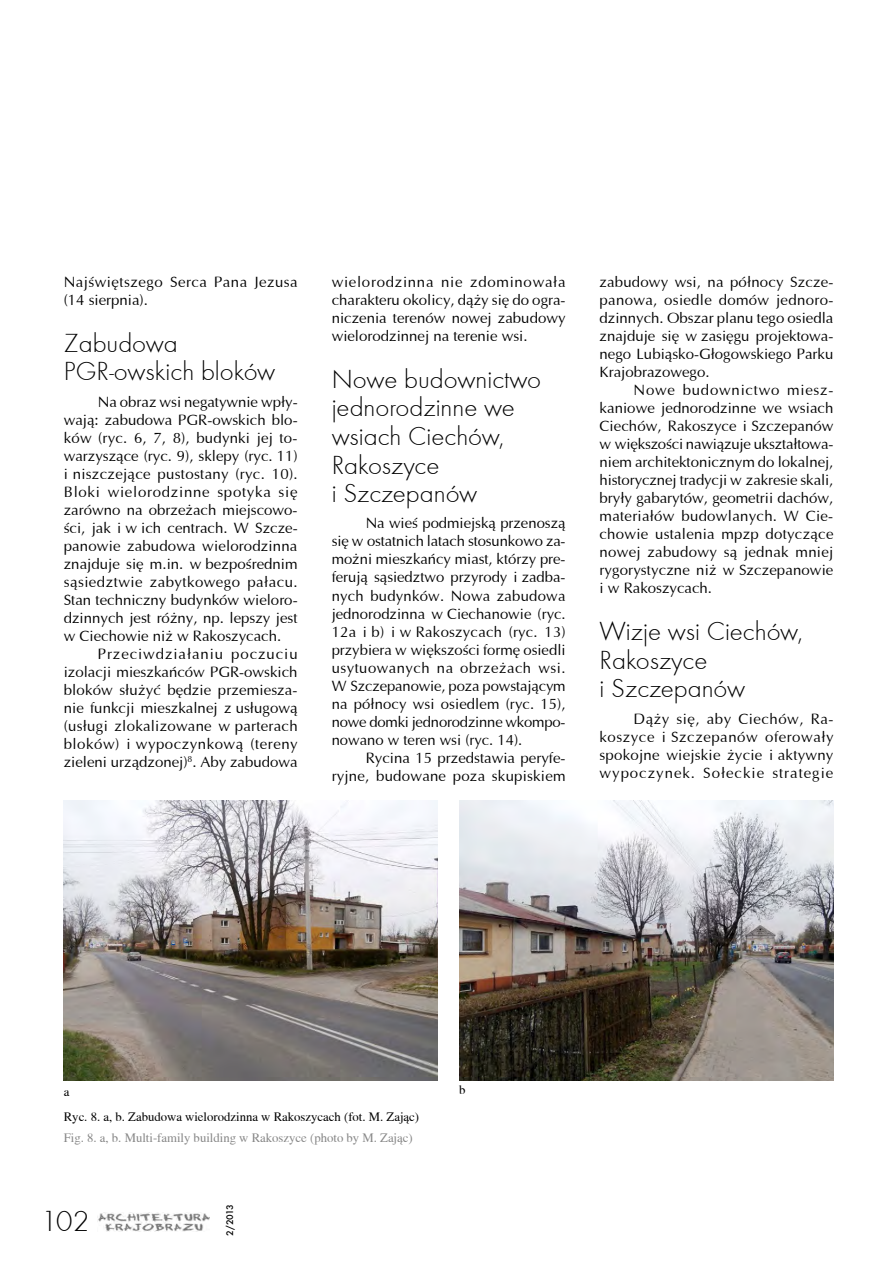
<style>
.page{position:relative;width:893px;height:1263px;background:#fff}
.page>*{position:absolute;margin:0;border:0;box-sizing:border-box;transform-origin:0 0}
.t1{font:30px "Futura TEE Ligh";color:#000}
.t2{font:27px/28.5px "Futura TEE Ligh";color:#000}
.t3{font:15px/18px "Ottawa";color:#000;text-align:justify}
.t4{font:15px/18px "Ottawa";letter-spacing:.03em;color:#000}
.t5{font:12.75px "Toronto";color:#000}
.t6{font:12.75px "Toronto";color:#878787}
.t7{font:500 10.05px "Futura TEE";color:#000}
</style>
<div class="page">
<img style="left:97px;top:1212px;width:112px;height:20px">
<img style="left:64px;top:800px;width:374px;height:281px">
<img style="left:459px;top:800px;width:374px;height:281px">
<p class="t4" style="left:64px;top:273px;width:235px">Najświętszego Serca Pana Jezusa (14 sierpnia).</p>
<h2 class="t2" style="left:64px;top:329px;width:213px">Zabudowa<br>PGR-owskich bloków</h2>
<p class="t3" style="left:64px;top:393px;width:235px;text-indent:34px">Na obraz wsi negatywnie wpły&shy;wają: zabudowa PGR-owskich blo&shy;ków (ryc. 6, 7, 8), budynki jej to&shy;warzyszące (ryc. 9), sklepy (ryc. 11) i niszczejące pustostany (ryc. 10).<br>Bloki wielorodzinne spotyka się zarówno na obrzeżach miejscowo&shy;ści, jak i w ich centrach. W Szcze&shy;panowie zabudowa wielorodzinna znajduje się m.in. w bezpośrednim sąsiedztwie zabytkowego pałacu.<br>Stan techniczny budynków wieloro&shy;dzinnych jest różny, np. lepszy jest w Ciechowie niż w Rakoszycach.</p>
<p class="t3" style="left:64px;top:645px;width:235px;text-indent:34px">Przeciwdziałaniu poczuciu izolacji mieszkańców PGR-owskich bloków służyć będzie przemiesza&shy;nie funkcji mieszkalnej z usługową (usługi zlokalizowane w parterach bloków) i wypoczynkową (tereny zieleni urządzonej)<sup>8</sup>. Aby zabudowa</p>
<p class="t3" style="left:332px;top:273px;width:235px">wielorodzinna nie zdominowała charakteru okolicy, dąży się do ogra&shy;niczenia terenów nowej zabudowy wielorodzinnej na terenie wsi.</p>
<h2 class="t2" style="left:332px;top:365px;width:211px">Nowe budownictwo jednorodzinne we wsiach Ciechów,<br>Rakoszyce<br>i Szczepanów</h2>
<p class="t3" style="left:332px;top:514px;width:235px;text-indent:34px">Na wieś podmiejską przenoszą się w ostatnich latach stosunkowo za&shy;możni mieszkańcy miast, którzy pre&shy;ferują sąsiedztwo przyrody i zadba&shy;nych budynków. Nowa zabudowa jednorodzinna w Ciechanowie (ryc.<br>12a i b) i w Rakoszycach (ryc. 13) przybiera w większości formę osiedli usytuowanych na obrzeżach wsi.<br>W Szczepanowie, poza powstającym na północy wsi osiedlem (ryc. 15), nowe domki jednorodzinne wkompo&shy;nowano w teren wsi (ryc. 14).</p>
<p class="t3" style="left:332px;top:748px;width:235px;text-align:right">Rycina 15 przedstawia peryfe&shy;ryjne, budowane poza skupiskiem</p>
<p class="t3" style="left:600px;top:273px;width:235px">zabudowy wsi, na północy Szcze&shy;panowa, osiedle domów jednoro&shy;dzinnych. Obszar planu tego osiedla znajduje się w zasięgu projektowa&shy;nego Lubiąsko-Głogowskiego Parku Krajobrazowego.</p>
<p class="t3" style="left:600px;top:381px;width:235px;text-indent:34px">Nowe budownictwo miesz&shy;kaniowe jednorodzinne we wsiach Ciechów, Rakoszyce i Szczepanów w większości nawiązuje ukształtowa&shy;niem architektonicznym do lokalnej, historycznej tradycji w zakresie skali, bryły gabarytów, geometrii dachów, materiałów budowlanych. W Cie&shy;chowie ustalenia mpzp dotyczące nowej zabudowy są jednak mniej rygorystyczne niż w Szczepanowie i w Rakoszycach.</p>
<h2 class="t2" style="left:600px;top:617px;width:205px">Wizje wsi Ciechów,<br>Rakoszyce<br>i Szczepanów</h2>
<p class="t3" style="left:600px;top:709px;width:235px;text-indent:34px">Dąży się, aby Ciechów, Ra&shy;koszyce i Szczepanów oferowały spokojne wiejskie życie i aktywny wypoczynek. Sołeckie strategie</p>
<p class="t5" style="left:64px;top:1085px;width:7px">a</p>
<p class="t5" style="left:459px;top:1083px;width:8px">b</p>
<p class="t5" style="left:64px;top:1109px;width:357px">Ryc. 8. a, b. Zabudowa wielorodzinna w Rakoszycach (fot. M. Zając)</p>
<p class="t6" style="left:64px;top:1131px;width:350px">Fig. 8. a, b. Multi-family building w Rakoszyce (photo by M. Zając)</p>
<h1 class="t1" style="left:41px;top:1204px;width:49px">102</h1>
<p class="t7" style="left:224px;top:1236px;width:33px;rotate:-90deg">2/2013</p>
</div>
